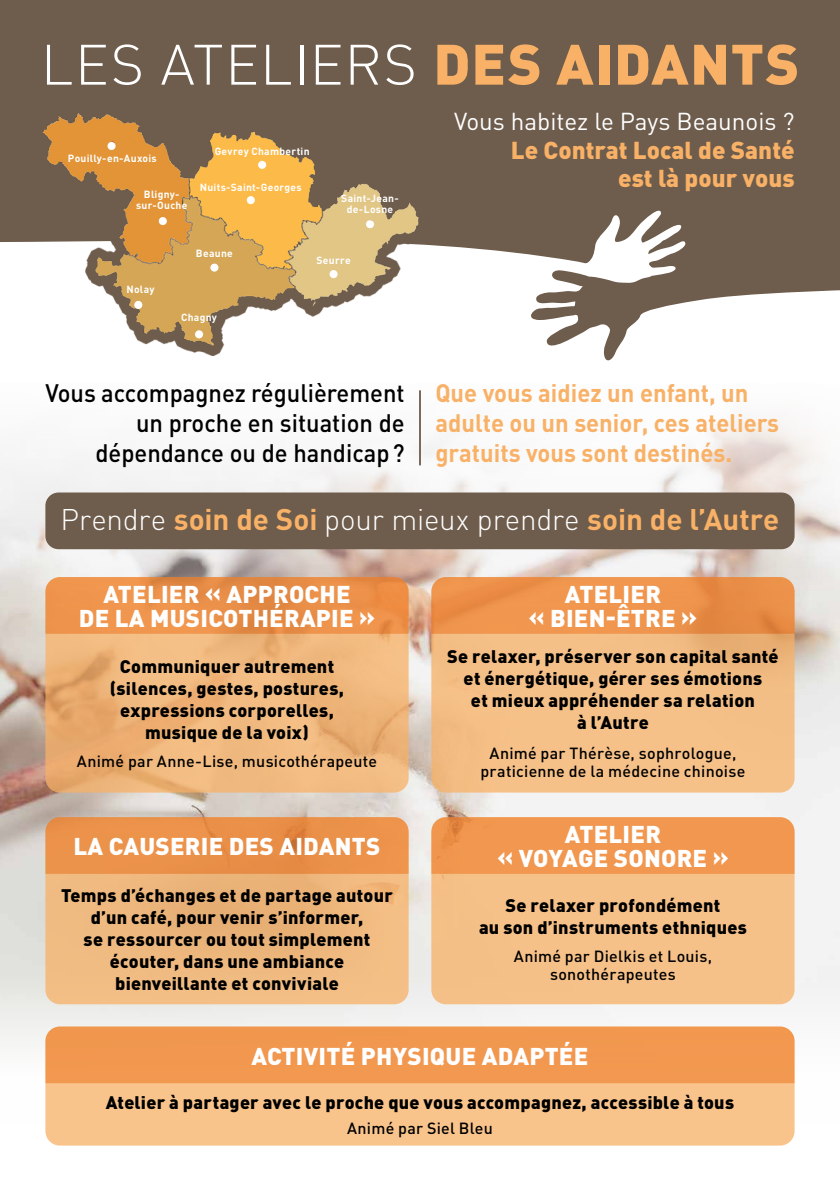
<style>
.page{position:relative;width:840px;height:1191px;background:#fff}
.page>*{position:absolute;margin:0;border:0;box-sizing:border-box;transform-origin:0 0}
.t1{font:300 56px "DIN Pro";letter-spacing:.025em;color:#fff}
.t2{font:300 29.6px "DIN Pro";letter-spacing:-.005em;color:#fff}
.t3{font:700 25px/30px "DIN Pro";color:#f8b166;scale:.95 1}
.t4{font:500 25px/30px "DIN Pro";color:#000;text-align:right;scale:.95 1}
.t5{font:900 24.2px/28.6px "DIN Pro";color:#f8b166;text-align:right}
.t6{font:24.2px "DIN Pro";color:#fff}
.t7{font:900 24px/24px "DIN Pro";letter-spacing:.01em;color:#fff;text-align:center}
.t8{font:900 18px/22px "DIN Pro";letter-spacing:.015em;color:#000;text-align:center}
.t9{font:500 16px/18px "DIN Pro";letter-spacing:.015em;color:#000;text-align:center}
.t10{font:700 10.4px/11px "DIN Pro";letter-spacing:.025em;color:#fff;text-align:center}
.s1{font-weight:900;color:#f8b166}
.s2{font-weight:700;color:#f8b166}
</style>
<div class="page">
<img style="left:0;top:390px;width:839px;height:735px">
<svg style="left:0;top:0;width:839px;height:360px;fill:#6e5c4c"></svg>
<hr style="left:419px;top:390px;width:1px;height:75px;background:#6e5c4c">
<div style="left:45px;top:492px;width:749px;height:57px;background:#6e5c4c;border-radius:13px"></div>
<div style="left:45px;top:1026px;width:749px;height:119px;background:#f9c48c;border-radius:15px"></div>
<div style="left:45px;top:1026px;width:749px;height:57px;background:#f2984f"></div>
<img style="left:37px;top:92px;width:388px;height:268px">
<div style="left:329px;top:270px;width:8px;height:8px;background:#fff;border-radius:50%"></div>
<div style="left:366px;top:220px;width:8px;height:8px;background:#fff;border-radius:50%"></div>
<div style="left:246px;top:196px;width:9px;height:8px;background:#fff;border-radius:50%"></div>
<div style="left:258px;top:161px;width:8px;height:8px;background:#fff;border-radius:50%"></div>
<div style="left:107px;top:142px;width:8px;height:8px;background:#fff;border-radius:50%"></div>
<div style="left:159px;top:217px;width:8px;height:8px;background:#fff;border-radius:50%"></div>
<div style="left:210px;top:263px;width:8px;height:9px;background:#fff;border-radius:50%"></div>
<div style="left:134px;top:301px;width:8px;height:8px;background:#fff;border-radius:50%"></div>
<div style="left:195px;top:330px;width:8px;height:8px;background:#fff;border-radius:50%"></div>
<svg style="left:45px;top:577px;width:363px;height:215px;fill:#f0b87e"></svg>
<svg style="left:45px;top:577px;width:363px;height:57px"></svg>
<div style="left:431px;top:577px;width:363px;height:215px;background:#f5c088;border-radius:15px"></div>
<svg style="left:431px;top:577px;width:363px;height:57px"></svg>
<div style="left:45px;top:817px;width:363px;height:187px;background:#efb980;border-radius:15px"></div>
<div style="left:45px;top:817px;width:363px;height:57px;background:#eb924a"></div>
<div style="left:431px;top:817px;width:363px;height:187px;background:#f6c188;border-radius:15px"></div>
<div style="left:431px;top:817px;width:363px;height:57px;background:#f1974f"></div>
<h1 class="t1" style="left:41px;top:30px;width:759px">LES ATELIERS <span class="s1">DES AIDANTS</span></h1>
<p class="t10" style="left:214px;top:145px;width:96px">Gevrey Chambertin</p>
<p class="t10" style="left:200px;top:181px;width:103px">Nuits-Saint-Georges</p>
<p class="t10" style="left:68px;top:152px;width:90px">Pouilly-en-Auxois</p>
<p class="t10" style="left:136px;top:188px;width:53px">Bligny&shy;sur-Ouche</p>
<p class="t10" style="left:341px;top:192px;width:59px">Saint-Jean&shy;de-Losne</p>
<p class="t10" style="left:126px;top:284px;width:30px">Nolay</p>
<p class="t10" style="left:196px;top:248px;width:38px">Beaune</p>
<p class="t10" style="left:181px;top:311px;width:37px">Chagny</p>
<p class="t10" style="left:316px;top:254px;width:36px">Seurre</p>
<h3 class="t6" style="left:454px;top:106px;width:342px">Vous habitez le Pays Beaunois ?</h3>
<h3 class="t5" style="left:510px;top:135px;width:285px">Le Contrat Local de Santé est là pour vous</h3>
<h3 class="t4" style="left:45px;top:377px;width:379px">Vous accompagnez régulièrement un proche en situation de dépendance ou de handicap?</h3>
<h3 class="t3" style="left:435px;top:377px;width:363px">Que vous aidiez un enfant, un adulte ou un senior, ces ateliers gratuits vous sont destinés.</h3>
<h2 class="t2" style="left:60px;top:501px;width:719px">Prendre <span class="s2">soin de Soi</span> pour mieux prendre <span class="s2">soin de l’Autre</span></h2>
<h3 class="t7" style="left:79px;top:581px;width:298px">ATELIER « APPROCHE<br>DE LA MUSICOTHÉRAPIE »</h3>
<p class="t8" style="left:110px;top:655px;width:235px">Communiquer autrement (silences, gestes, postures, expressions corporelles, musique de la voix)</p>
<p class="t9" style="left:77px;top:751px;width:301px">Animé par Anne-Lise, musicothérapeute</p>
<h3 class="t7" style="left:528px;top:581px;width:170px">ATELIER<br>« BIEN-ÊTRE »</h3>
<p class="t8" style="left:447px;top:645px;width:333px">Se relaxer, préserver son capital santé et énergétique, gérer ses émotions<br>et mieux appréhender sa relation<br>à l’Autre</p>
<p class="t9" style="left:480px;top:743px;width:266px">Animé par Thérèse, sophrologue, praticienne de la médecine chinoise</p>
<h3 class="t7" style="left:497px;top:821px;width:233px">ATELIER<br>« VOYAGE SONORE »</h3>
<h3 class="t7" style="left:73px;top:833px;width:308px">LA CAUSERIE DES AIDANTS</h3>
<p class="t8" style="left:61px;top:883px;width:333px">Temps d’échanges et de partage autour d’un café, pour venir s’informer,<br>se ressourcer ou tout simplement écouter, dans une ambiance bienveillante et conviviale</p>
<p class="t8" style="left:478px;top:894px;width:269px">Se relaxer profondément<br>au son d’instruments ethniques</p>
<p class="t9" style="left:513px;top:946px;width:200px">Animé par Dielkis et Louis, sonothérapeutes</p>
<h3 class="t7" style="left:251px;top:1043px;width:338px">ACTIVITÉ PHYSIQUE ADAPTÉE</h3>
<p class="t8" style="left:106px;top:1090px;width:629px">Atelier à partager avec le proche que vous accompagnez, accessible à tous</p>
<p class="t9" style="left:347px;top:1118px;width:147px">Animé par Siel Bleu</p>
</div>
